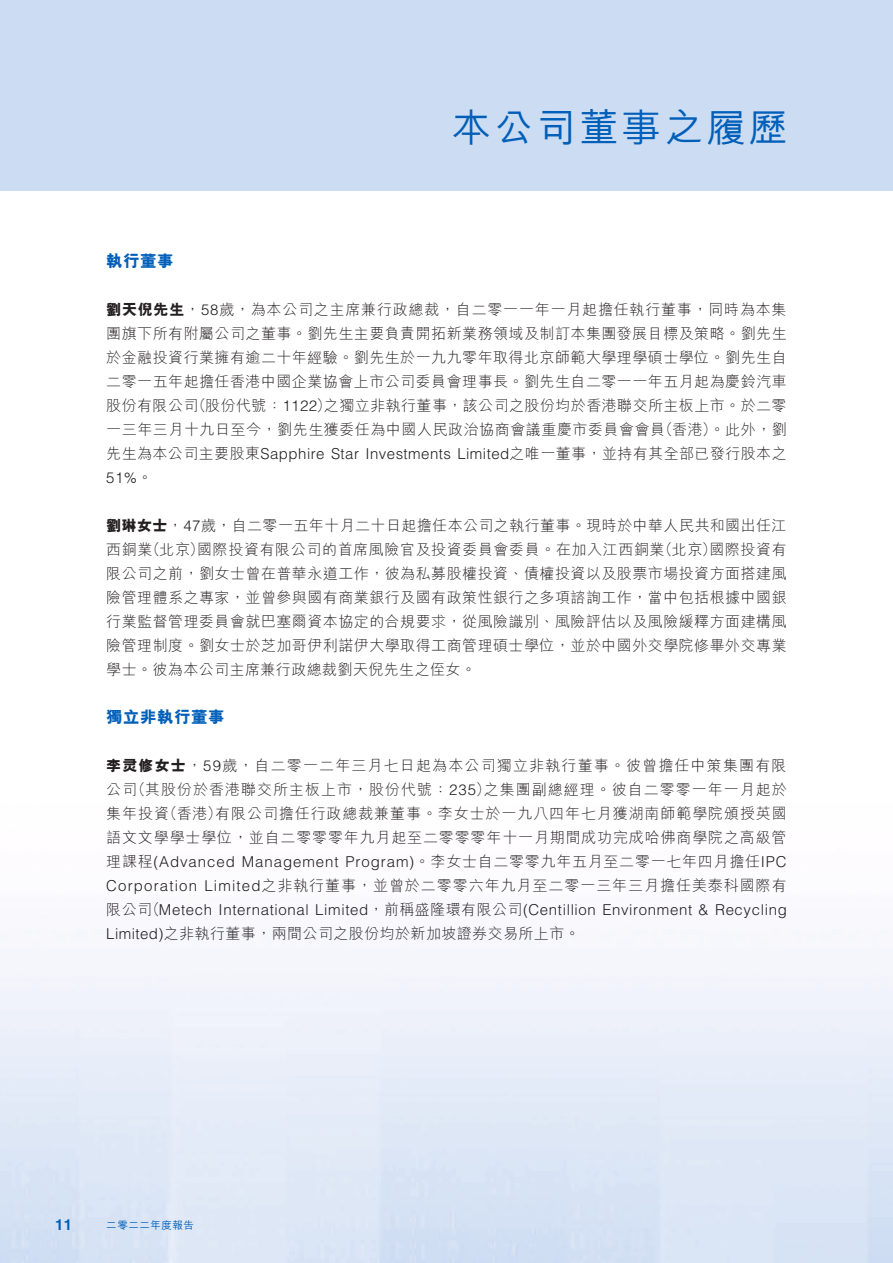
<style>
.page{position:relative;width:893px;height:1263px;background:#fff}
.page>*{position:absolute;margin:0;border:0;box-sizing:border-box;transform-origin:0 0}
.t1{font:500 39px "M Hei HK";letter-spacing:.09em;color:#005fb9}
.t2{font:800 16.5px "M Hei HK";letter-spacing:.03em;color:#005fb9}
.t3{font:300 15px/24px "M Hei HK";letter-spacing:.03em;color:#231f20;text-align:right}
.t4{font:300 15px/24px "Helvetica LT Std";letter-spacing:.045em;color:#231f20}
.t5{font:300 15px "M Hei HK";letter-spacing:.065em;color:#231f20}
.t6{font:300 15px/24px "M Hei HK";letter-spacing:.075em;color:#231f20;text-align:right}
.t7{font:300 15px "M Hei HK";letter-spacing:.055em;color:#231f20}
.t8{font:300 15px "M Hei HK";letter-spacing:.06em;color:#231f20}
.t9{font:300 15px "M Hei HK";letter-spacing:.05em;color:#231f20}
.t10{font:700 15px "Helvetica LT Std";color:#005fb9}
.t11{font:500 10.5px "M Hei HK";letter-spacing:.05em;color:#005fb9}
.s1{font-weight:800}
.s2{font-family:"Helvetica LT Std"}
.s3{font-family:"M Hei HK"}
</style>
<div class="page">
<div style="left:0;top:0;width:893px;height:191px;background:#ccdcf2"></div>
<h1 class="t1" style="left:452px;top:100px;width:338px">本公司董事之履歷</h1>
<p class="t2" style="left:106px;top:252px;width:69px">執行董事</p>
<p class="t3" style="left:106px;top:297px;width:682px"><span class="s1">劉天倪先生</span>，<span class="s2">58</span>歲，為本公司之主席兼行政總裁，自二零一一年一月起擔任執行董事，同時為本集團旗下所有附屬公司之董事。劉先生主要負責開拓新業務領域及制訂本集團發展目標及策略。劉先生於金融投資行業擁有逾二十年經驗。劉先生於一九九零年取得北京師範大學理學碩士學位。劉先生自二零一五年起擔任香港中國企業協會上市公司委員會理事長。劉先生自二零一一年五月起為慶鈴汽車之獨立非執行董事，該公司之股份均於香港聯交所主板上市。於二零</p>
<p class="t3" style="left:191px;top:393px;width:141px">（股份代號：<span class="s2">1122</span>）</p>
<p class="t3" style="left:106px;top:393px;width:94px">股份有限公司</p>
<p class="t3" style="left:106px;top:417px;width:560px">一三年三月十九日至今，劉先生獲委任為中國人民政治協商會議重慶市委員會會員</p>
<p class="t4" style="left:106px;top:441px;width:682px"><span class="s3">先生為本公司主要股東</span>Sapphire Star Investments Limited<span class="s3">之唯一董事，並持有其全部已發行股本之<br></span>51%<span class="s3">。</span></p>
<p class="t3" style="left:106px;top:513px;width:682px"><span class="s1">劉琳女士</span>，<span class="s2">47</span>歲，自二零一五年十月二十日起擔任本公司之執行董事。現時於中華人民共和國出任江國際投資有</p>
<p class="t3" style="left:658px;top:417px;width:130px">（香港）。此外，劉</p>
<p class="t3" style="left:197px;top:537px;width:469px">國際投資有限公司的首席風險官及投資委員會委員。在加入江西銅業</p>
<p class="t3" style="left:146px;top:537px;width:60px">（北京）</p>
<p class="t3" style="left:658px;top:537px;width:60px">（北京）</p>
<p class="t3" style="left:106px;top:537px;width:682px;text-align:left">西銅業<br>限公司之前，劉女士曾在普華永道工作，彼為私募股權投資、債權投資以及股票市場投資方面搭建風險管理體系之專家，並曾參與國有商業銀行及國有政策性銀行之多項諮詢工作，當中包括根據中國銀行業監督管理委員會就巴塞爾資本協定的合規要求，從風險識別、風險評估以及風險緩釋方面建構風險管理制度。劉女士於芝加哥伊利諾伊大學取得工商管理碩士學位，並於中國外交學院修畢外交專業學士。彼為本公司主席兼行政總裁劉天倪先生之侄女。</p>
<p class="t2" style="left:106px;top:708px;width:120px">獨立非執行董事</p>
<p class="t6" style="left:106px;top:753px;width:682px"><span class="s1">李灵修女士</span>，<span class="s2">59</span>歲，自二零一二年三月七日起為本公司獨立非執行董事。彼曾擔任中策集團有限之集團副總經理。彼自二零零一年一月起於</p>
<p class="t5" style="left:131px;top:782px;width:361px">（其股份於香港聯交所主板上市，股份代號：<span class="s2">235</span>）</p>
<p class="t3" style="left:106px;top:777px;width:32px">公司</p>
<p class="t8" style="left:215px;top:806px;width:573px">有限公司擔任行政總裁兼董事。李女士於一九八四年七月獲湖南師範學院頒授英國</p>
<p class="t3" style="left:162px;top:801px;width:61px">（香港）</p>
<p class="t3" style="left:106px;top:801px;width:64px">集年投資</p>
<p class="t7" style="left:106px;top:830px;width:682px">語文文學學士學位，並自二零零零年九月起至二零零零年十一月期間成功完成哈佛商學院之高級管</p>
<p class="t9" style="left:345px;top:854px;width:443px"><span class="s2">Program)</span>。李女士自二零零九年五月至二零一七年四月擔任<span class="s2">IPC</span></p>
<p class="t4" style="left:106px;top:849px;width:130px"><span class="s3">理課程</span>(Advanced</p>
<p class="t5" style="left:204px;top:878px;width:584px"><span class="s2">Limited</span>之非執行董事，並曾於二零零六年九月至二零一三年三月擔任美泰科國際有</p>
<p class="t4" style="left:242px;top:849px;width:98px">Management</p>
<p class="t4" style="left:145px;top:873px;width:643px;text-indent:-39px">Corporation<br><span class="s3">（</span>Metech International Limited<span class="s3">，前稱盛隆環有限公司</span>(Centillion Environment &amp; Recycling</p>
<p class="t3" style="left:106px;top:897px;width:475px;text-align:left">限公司<br><span class="s2">Limited)</span>之非執行董事，兩間公司之股份均於新加坡證券交易所上市。</p>
<p class="t10" style="left:55px;top:1215px;width:19px">11</p>
<p class="t11" style="left:106px;top:1217px;width:89px">二零二二年度報告</p>
</div>
